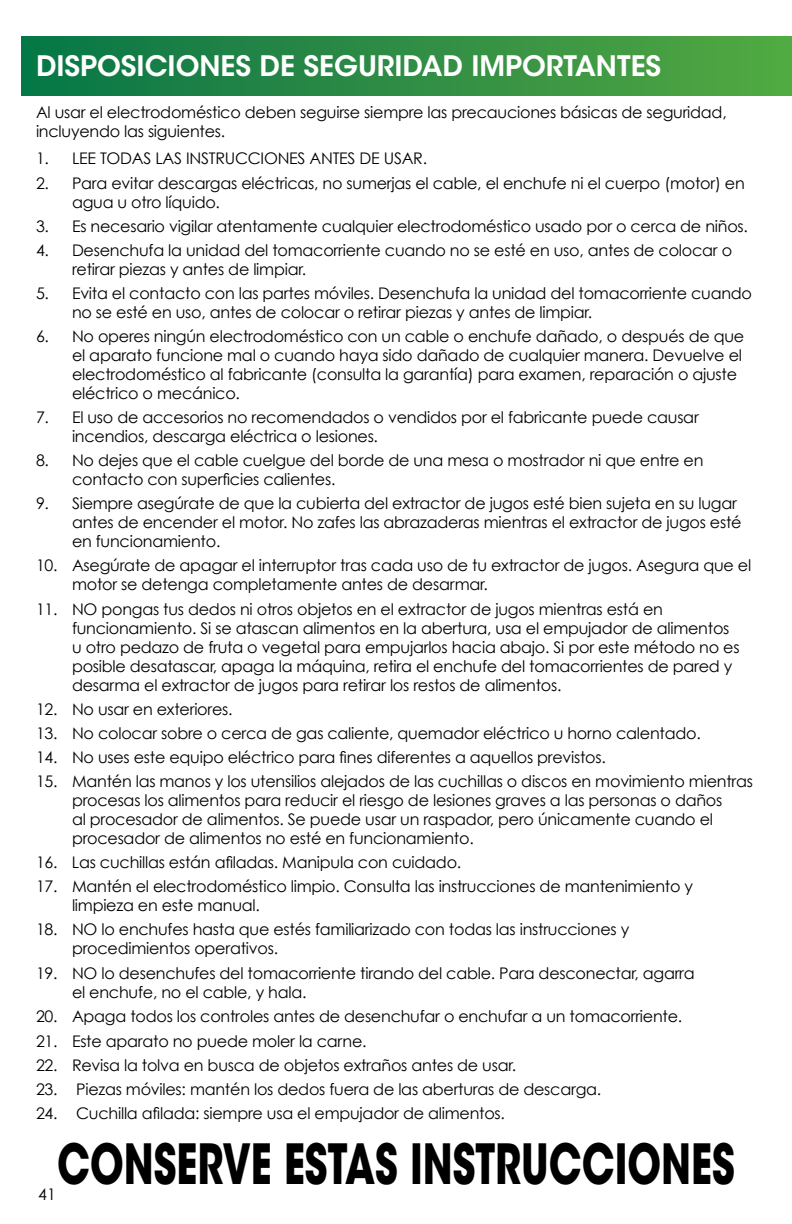
<style>
.page{position:relative;width:792px;height:1224px;background:#fff}
.page>*{position:absolute;margin:0;border:0;box-sizing:border-box;transform-origin:0 0}
.t1{font:700 55px "ITC Avant Garde Std";color:#000;scale:.72 1}
.t2{font:600 28px "ITC Avant Garde Std";color:#fff}
.t3{font:16px/19px "Century Gothic";letter-spacing:-.015em;color:#000}
</style>
<div class="page">
<div style="left:21px;top:36px;width:771px;height:59px;background:linear-gradient(to right,#097547,#54a842)"></div>
<h2 class="t2" style="left:36px;top:48px;width:627px">DISPOSICIONES DE SEGURIDAD IMPORTANTES</h2>
<p class="t3" style="left:36px;top:103px;width:692px">Al usar el electrodoméstico deben seguirse siempre las precauciones básicas de seguridad, incluyendo las siguientes.</p>
<p class="t3" style="left:36px;top:149px;width:393px">1. LEE TODAS LAS INSTRUCCIONES ANTES DE USAR.</p>
<p class="t3" style="left:72px;top:173px;width:674px;text-indent:-36px">2. Para evitar descargas eléctricas, no sumerjas el cable, el enchufe ni el cuerpo (motor) en agua u otro líquido.</p>
<p class="t3" style="left:36px;top:216px;width:713px">3. Es necesario vigilar atentamente cualquier electrodoméstico usado por o cerca de niños.</p>
<p class="t3" style="left:72px;top:240px;width:662px;text-indent:-36px">4. Desenchufa la unidad del tomacorriente cuando no se esté en uso, antes de colocar o retirar piezas y antes de limpiar.</p>
<p class="t3" style="left:72px;top:283px;width:682px;text-indent:-36px">5. Evita el contacto con las partes móviles. Desenchufa la unidad del tomacorriente cuando no se esté en uso, antes de colocar o retirar piezas y antes de limpiar.</p>
<p class="t3" style="left:72px;top:326px;width:674px;text-indent:-36px">6. No operes ningún electrodoméstico con un cable o enchufe dañado, o después de que el aparato funcione mal o cuando haya sido dañado de cualquier manera. Devuelve el electrodoméstico al fabricante (consulta la garantía) para examen, reparación o ajuste eléctrico o mecánico.</p>
<p class="t3" style="left:72px;top:408px;width:628px;text-indent:-36px">7. El uso de accesorios no recomendados o vendidos por el fabricante puede causar incendios, descarga eléctrica o lesiones.</p>
<p class="t3" style="left:72px;top:451px;width:633px;text-indent:-36px">8. No dejes que el cable cuelgue del borde de una mesa o mostrador ni que entre en contacto con superficies calientes.</p>
<p class="t3" style="left:72px;top:494px;width:671px;text-indent:-36px">9. Siempre asegúrate de que la cubierta del extractor de jugos esté bien sujeta en su lugar antes de encender el motor. No zafes las abrazaderas mientras el extractor de jugos esté en funcionamiento.</p>
<p class="t3" style="left:72px;top:556px;width:681px;text-indent:-36px">10. Asegúrate de apagar el interruptor tras cada uso de tu extractor de jugos. Asegura que el motor se detenga completamente antes de desarmar.</p>
<p class="t3" style="left:72px;top:599px;width:669px;text-indent:-36px">11. NO pongas tus dedos ni otros objetos en el extractor de jugos mientras está en funcionamiento. Si se atascan alimentos en la abertura, usa el empujador de alimentos u otro pedazo de fruta o vegetal para empujarlos hacia abajo. Si por este método no es posible desatascar, apaga la máquina, retira el enchufe del tomacorrientes de pared y desarma el extractor de jugos para retirar los restos de alimentos.</p>
<p class="t3" style="left:36px;top:699px;width:198px">12. No usar en exteriores.</p>
<p class="t3" style="left:36px;top:723px;width:666px">13. No colocar sobre o cerca de gas caliente, quemador eléctrico u horno calentado.</p>
<p class="t3" style="left:36px;top:747px;width:571px">14. No uses este equipo eléctrico para fines diferentes a aquellos previstos.</p>
<p class="t3" style="left:72px;top:772px;width:683px;text-indent:-36px">15. Mantén las manos y los utensilios alejados de las cuchillas o discos en movimiento mientras procesas los alimentos para reducir el riesgo de lesiones graves a las personas o daños<br>al procesador de alimentos. Se puede usar un raspador, pero únicamente cuando el procesador de alimentos no esté en funcionamiento.</p>
<p class="t3" style="left:36px;top:853px;width:427px">16. Las cuchillas están afiladas. Manipula con cuidado.</p>
<p class="t3" style="left:72px;top:877px;width:623px;text-indent:-36px">17. Mantén el electrodoméstico limpio. Consulta las instrucciones de mantenimiento y limpieza en este manual.</p>
<p class="t3" style="left:72px;top:920px;width:559px;text-indent:-36px">18. NO lo enchufes hasta que estés familiarizado con todas las instrucciones y procedimientos operativos.</p>
<p class="t3" style="left:72px;top:963px;width:624px;text-indent:-36px">19. NO lo desenchufes del tomacorriente tirando del cable. Para desconectar, agarra el enchufe, no el cable, y hala.</p>
<p class="t3" style="left:36px;top:1006px;width:648px">20. Apaga todos los controles antes de desenchufar o enchufar a un tomacorriente.</p>
<p class="t3" style="left:36px;top:1031px;width:332px">21. Este aparato no puede moler la carne.</p>
<p class="t3" style="left:36px;top:1055px;width:482px">22. Revisa la tolva en busca de objetos extraños antes de usar.</p>
<p class="t3" style="left:36px;top:1080px;width:567px">23. Piezas móviles: mantén los dedos fuera de las aberturas de descarga.</p>
<p class="t3" style="left:36px;top:1104px;width:471px">24. Cuchilla afilada: siempre usa el empujador de alimentos.</p>
<h1 class="t1" style="left:57px;top:1128px;width:943px">CONSERVE ESTAS INSTRUCCIONES</h1>
<p class="t3" style="left:38px;top:1184px;width:19px">41</p>
</div>
